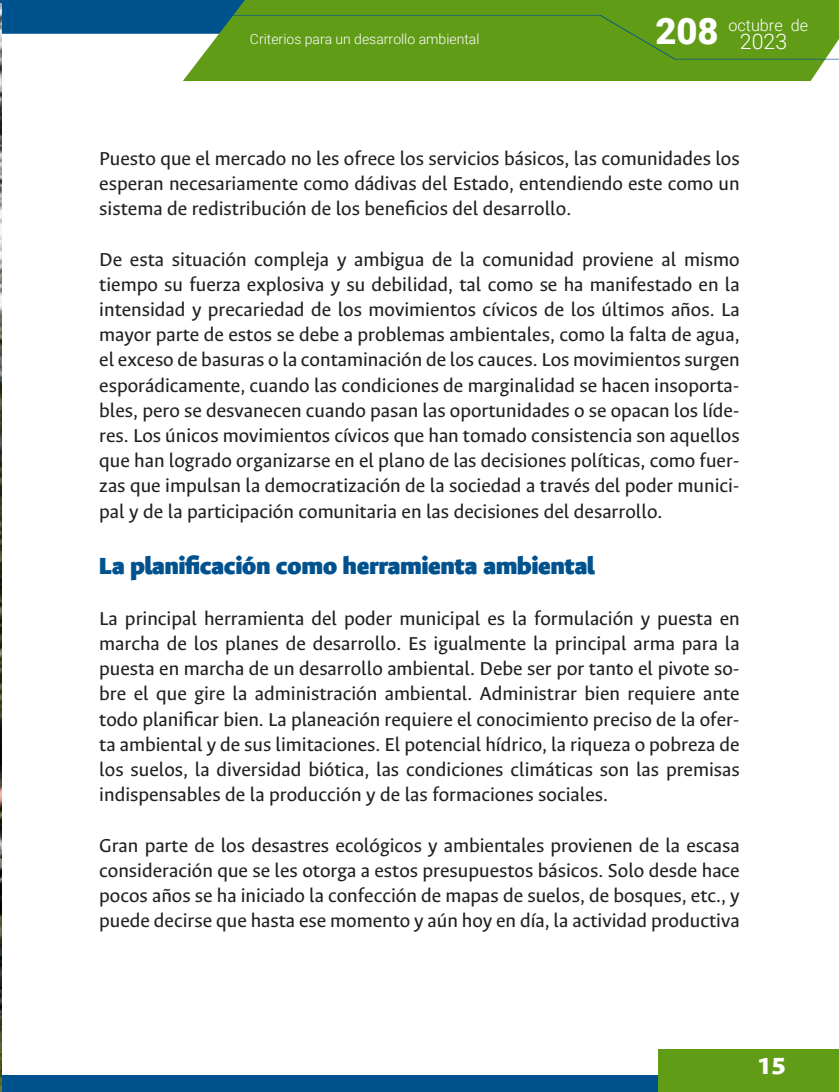
<style>
.page{position:relative;width:839px;height:1092px;background:#fff}
.page>*{position:absolute;margin:0;border:0;box-sizing:border-box;transform-origin:0 0}
.t1{font:900 36.4px "Roboto";color:#fff}
.titulos{font:900 26.25px "Ancizar Sans";color:#00528f}
.t2{font:900 26.25px "Ancizar Sans";color:#fff}
.t3{font:300 21.35px "Roboto";color:#fff}
.texto{font:21px/25.2px "Ancizar Sans";color:#231f20;text-align:justify}
.t4{font:300 16.28px "Roboto";color:#fff}
.t5{font:300 14px "Roboto";color:#fff}
</style>
<div class="page">
<div style="left:0;top:1074px;width:815px;height:17px;background:#00528f"></div>
<div style="left:0;top:0;width:183px;height:15px;background:#00528f"></div>
<div style="left:183px;top:0;width:655px;height:81px;background:#619c17"></div>
<svg style="left:2px;top:15px;width:836px;height:44px;background:#6ca147"></svg>
<div style="left:658px;top:1049px;width:180px;height:42px;background:#619c17"></div>
<img style="left:0;top:4px;width:2px;height:1087px">
<h1 class="t1" style="left:655px;top:5px;width:65px">208</h1>
<p class="t4" style="left:728px;top:14px;width:81px">octubre de</p>
<p class="t5" style="left:250px;top:30px;width:231px">Criterios para un desarrollo ambiental</p>
<p class="t3" style="left:739px;top:27px;width:49px">2023</p>
<p class="texto" style="left:99px;top:146px;width:641px">Puesto que el mercado no les ofrece los servicios básicos, las comunidades los esperan necesariamente como dádivas del Estado, entendiendo este como un sistema de redistribución de los beneficios del desarrollo.</p>
<p class="texto" style="left:99px;top:246px;width:641px">De esta situación compleja y ambigua de la comunidad proviene al mismo tiempo su fuerza explosiva y su debilidad, tal como se ha manifestado en la intensidad y precariedad de los movimientos cívicos de los últimos años. La mayor parte de estos se debe a problemas ambientales, como la falta de agua, el exceso de basuras o la contaminación de los cauces. Los movimientos surgen esporádicamente, cuando las condiciones de marginalidad se hacen insoporta&shy;bles, pero se desvanecen cuando pasan las oportunidades o se opacan los líde&shy;res. Los únicos movimientos cívicos que han tomado consistencia son aquellos que han logrado organizarse en el plano de las decisiones políticas, como fuer&shy;zas que impulsan la democratización de la sociedad a través del poder munici&shy;pal y de la participación comunitaria en las decisiones del desarrollo.</p>
<p class="titulos" style="left:99px;top:551px;width:496px">La planificación como herramienta ambiental</p>
<p class="texto" style="left:99px;top:605px;width:641px">La principal herramienta del poder municipal es la formulación y puesta en marcha de los planes de desarrollo. Es igualmente la principal arma para la puesta en marcha de un desarrollo ambiental. Debe ser por tanto el pivote so&shy;bre el que gire la administración ambiental. Administrar bien requiere ante todo planificar bien. La planeación requiere el conocimiento preciso de la ofer&shy;ta ambiental y de sus limitaciones. El potencial hídrico, la riqueza o pobreza de los suelos, la diversidad biótica, las condiciones climáticas son las premisas indispensables de la producción y de las formaciones sociales.</p>
<p class="texto" style="left:99px;top:832px;width:641px">Gran parte de los desastres ecológicos y ambientales provienen de la escasa consideración que se les otorga a estos presupuestos básicos. Solo desde hace pocos años se ha iniciado la confección de mapas de suelos, de bosques, etc., y puede decirse que hasta ese momento y aún hoy en día, la actividad productiva</p>
<p class="t2" style="left:756px;top:1051px;width:31px">15</p>
</div>
